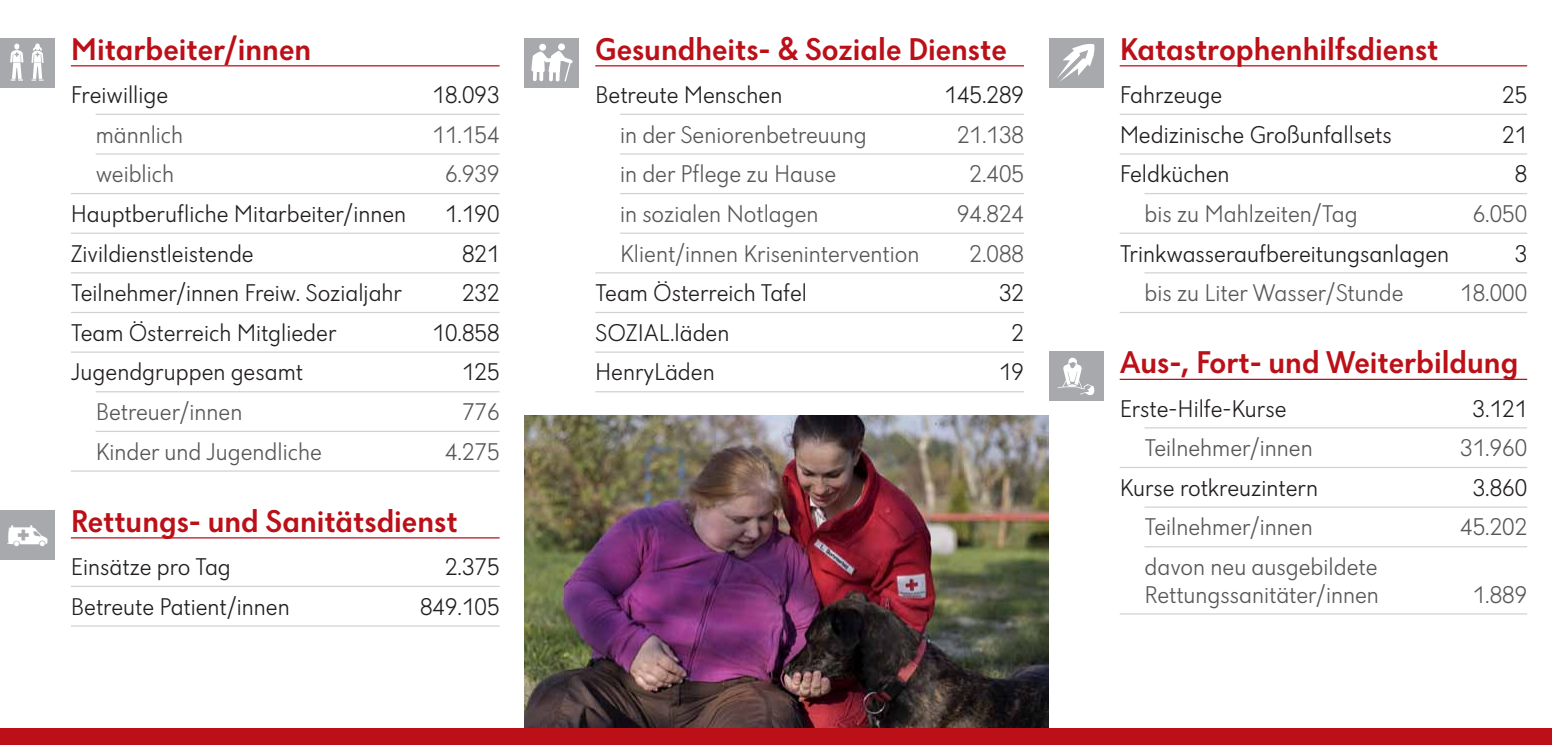
<style>
.page{position:relative;width:1552px;height:745px;background:#fff}
.page>*{position:absolute;margin:0;border:0;box-sizing:border-box;transform-origin:0 0}
.t1{font:50.5px "Dunant Signs";color:#fff}
.t2{font:33px "Dunant Signs";color:#fff}
.t3{font:500 32.5px "Dunant";color:#bb1018}
.t4{font:300 25px "Dunant";color:#231f20}
.t5{font:300 25px/27.5px "Dunant";color:#57585a}
</style>
<div class="page">
<img style="left:524px;top:415px;width:525px;height:313px">
<div style="left:0;top:728px;width:1552px;height:16px;background:#bb1018"></div>
<hr style="left:595px;top:65px;width:429px;height:1px;background:#bb1018">
<hr style="left:620px;top:114px;width:404px;height:1px;background:#d1d2d4">
<hr style="left:620px;top:153px;width:404px;height:1px;background:#d1d2d4">
<hr style="left:620px;top:193px;width:404px;height:1px;background:#d1d2d4">
<hr style="left:620px;top:232px;width:404px;height:2px;background:#d1d2d4">
<hr style="left:595px;top:272px;width:429px;height:1px;background:#d1d2d4">
<hr style="left:595px;top:312px;width:429px;height:1px;background:#d1d2d4">
<hr style="left:595px;top:351px;width:429px;height:1px;background:#d1d2d4">
<hr style="left:595px;top:391px;width:429px;height:1px;background:#d1d2d4">
<hr style="left:71px;top:65px;width:429px;height:1px;background:#bb1018">
<hr style="left:96px;top:114px;width:404px;height:1px;background:#d1d2d4">
<hr style="left:96px;top:153px;width:404px;height:1px;background:#d1d2d4">
<hr style="left:71px;top:193px;width:429px;height:1px;background:#d1d2d4">
<hr style="left:71px;top:232px;width:429px;height:2px;background:#d1d2d4">
<hr style="left:71px;top:272px;width:429px;height:1px;background:#d1d2d4">
<hr style="left:71px;top:312px;width:429px;height:1px;background:#d1d2d4">
<hr style="left:71px;top:351px;width:429px;height:1px;background:#d1d2d4">
<hr style="left:96px;top:391px;width:404px;height:1px;background:#d1d2d4">
<hr style="left:96px;top:430px;width:404px;height:2px;background:#d1d2d4">
<hr style="left:71px;top:470px;width:429px;height:1px;background:#d1d2d4">
<hr style="left:71px;top:537px;width:429px;height:1px;background:#bb1018">
<hr style="left:71px;top:585px;width:429px;height:1px;background:#d1d2d4">
<hr style="left:71px;top:625px;width:429px;height:1px;background:#d1d2d4">
<hr style="left:1120px;top:65px;width:407px;height:1px;background:#bb1018">
<hr style="left:1120px;top:114px;width:407px;height:1px;background:#d1d2d4">
<hr style="left:1120px;top:153px;width:407px;height:1px;background:#d1d2d4">
<hr style="left:1144px;top:193px;width:383px;height:1px;background:#d1d2d4">
<hr style="left:1120px;top:232px;width:407px;height:2px;background:#d1d2d4">
<hr style="left:1144px;top:272px;width:383px;height:1px;background:#d1d2d4">
<hr style="left:1120px;top:312px;width:407px;height:1px;background:#d1d2d4">
<hr style="left:1120px;top:378px;width:407px;height:2px;background:#bb1018">
<hr style="left:1144px;top:427px;width:383px;height:1px;background:#d1d2d4">
<hr style="left:1120px;top:466px;width:407px;height:2px;background:#d1d2d4">
<hr style="left:1144px;top:506px;width:383px;height:1px;background:#d1d2d4">
<hr style="left:1144px;top:545px;width:383px;height:2px;background:#d1d2d4">
<hr style="left:1120px;top:613px;width:407px;height:1px;background:#d1d2d4">
<div style="left:0;top:38px;width:54px;height:50px;background:#a8a9ad"></div>
<div style="left:1049px;top:351px;width:54px;height:50px;background:#a8a9ad"></div>
<div style="left:0;top:510px;width:54px;height:49px;background:#a8a9ad"></div>
<div style="left:524px;top:38px;width:55px;height:50px;background:#a8a9ad"></div>
<div style="left:539px;top:44px;width:7px;height:7px;background:#fff;border-radius:50%"></div>
<div style="left:558px;top:43px;width:7px;height:7px;background:#fff;border-radius:50%"></div>
<svg style="left:531px;top:51px;width:42px;height:31px"></svg>
<div style="left:1049px;top:38px;width:54px;height:50px;background:#a8a9ad"></div>
<svg style="left:1057px;top:44px;width:38px;height:37px"></svg>
<h1 class="t1" style="left:5px;top:43px;width:46px">kl</h1>
<h2 class="t2" style="left:5px;top:521px;width:47px">e</h2>
<h3 class="t3" style="left:71px;top:31px;width:242px">Mitarbeiter/innen</h3>
<p class="t4" style="left:71px;top:81px;width:99px">Freiwillige</p>
<p class="t4" style="left:433px;top:81px;width:69px">18.093</p>
<p class="t5" style="left:96px;top:121px;width:89px">männlich</p>
<p class="t5" style="left:433px;top:121px;width:69px">11.154</p>
<p class="t5" style="left:96px;top:160px;width:80px">weiblich</p>
<p class="t5" style="left:445px;top:160px;width:56px">6.939</p>
<p class="t4" style="left:71px;top:200px;width:337px">Hauptberufliche Mitarbeiter/innen</p>
<p class="t4" style="left:445px;top:200px;width:56px">1.190</p>
<p class="t4" style="left:71px;top:239px;width:184px">Zivildienstleistende</p>
<p class="t4" style="left:462px;top:239px;width:39px">821</p>
<p class="t4" style="left:71px;top:279px;width:333px">Teilnehmer/innen Freiw. Sozialjahr</p>
<p class="t4" style="left:462px;top:279px;width:39px">232</p>
<p class="t4" style="left:71px;top:319px;width:267px">Team Österreich Mitglieder</p>
<p class="t4" style="left:433px;top:319px;width:69px">10.858</p>
<p class="t4" style="left:71px;top:358px;width:234px">Jugendgruppen gesamt</p>
<p class="t4" style="left:462px;top:358px;width:39px">125</p>
<p class="t5" style="left:96px;top:398px;width:148px">Betreuer/innen</p>
<p class="t5" style="left:462px;top:398px;width:39px">776</p>
<p class="t5" style="left:96px;top:437px;width:228px">Kinder und Jugendliche</p>
<p class="t5" style="left:445px;top:437px;width:56px">4.275</p>
<h3 class="t3" style="left:71px;top:502px;width:388px">Rettungs- und Sanitätsdienst</h3>
<p class="t4" style="left:71px;top:553px;width:162px">Einsätze pro Tag</p>
<p class="t4" style="left:445px;top:553px;width:56px">2.375</p>
<p class="t4" style="left:71px;top:592px;width:220px">Betreute Patient/innen</p>
<p class="t4" style="left:420px;top:592px;width:81px">849.105</p>
<h3 class="t3" style="left:595px;top:31px;width:413px">Gesundheits- &amp; Soziale Dienste</h3>
<p class="t4" style="left:595px;top:81px;width:189px">Betreute Menschen</p>
<p class="t4" style="left:945px;top:81px;width:81px">145.289</p>
<p class="t5" style="left:620px;top:121px;width:248px">in der Seniorenbetreuung</p>
<p class="t5" style="left:957px;top:121px;width:69px">21.138</p>
<p class="t5" style="left:620px;top:160px;width:218px">in der Pflege zu Hause</p>
<p class="t5" style="left:970px;top:160px;width:56px">2.405</p>
<p class="t5" style="left:620px;top:200px;width:200px">in sozialen Notlagen</p>
<p class="t5" style="left:957px;top:200px;width:69px">94.824</p>
<p class="t5" style="left:620px;top:239px;width:301px">Klient/innen Krisenintervention</p>
<p class="t5" style="left:970px;top:239px;width:56px">2.088</p>
<p class="t4" style="left:595px;top:279px;width:213px">Team Österreich Tafel</p>
<p class="t4" style="left:999px;top:279px;width:26px">32</p>
<p class="t4" style="left:595px;top:319px;width:136px">SOZIAL.läden</p>
<p class="t4" style="left:1012px;top:319px;width:14px">2</p>
<p class="t4" style="left:595px;top:358px;width:121px">HenryLäden</p>
<p class="t4" style="left:999px;top:358px;width:26px">19</p>
<h1 class="t1" style="left:1055px;top:356px;width:43px">m</h1>
<h3 class="t3" style="left:1120px;top:31px;width:320px">Katastrophenhilfsdienst</h3>
<p class="t4" style="left:1120px;top:81px;width:104px">Fahrzeuge</p>
<p class="t4" style="left:1502px;top:81px;width:26px">25</p>
<p class="t4" style="left:1120px;top:121px;width:274px">Medizinische Großunfallsets</p>
<p class="t4" style="left:1502px;top:121px;width:26px">21</p>
<p class="t4" style="left:1120px;top:160px;width:111px">Feldküchen</p>
<p class="t4" style="left:1515px;top:160px;width:14px">8</p>
<p class="t5" style="left:1144px;top:200px;width:215px">bis zu Mahlzeiten/Tag</p>
<p class="t5" style="left:1473px;top:200px;width:56px">6.050</p>
<p class="t4" style="left:1120px;top:239px;width:331px">Trinkwasseraufbereitungsanlagen</p>
<p class="t4" style="left:1515px;top:239px;width:14px">3</p>
<p class="t5" style="left:1145px;top:279px;width:261px">bis zu Liter Wasser/Stunde</p>
<p class="t5" style="left:1460px;top:279px;width:69px">18.000</p>
<h3 class="t3" style="left:1120px;top:344px;width:400px">Aus-, Fort- und Weiterbildung</h3>
<p class="t4" style="left:1120px;top:394px;width:168px">Erste-Hilfe-Kurse</p>
<p class="t4" style="left:1473px;top:394px;width:56px">3.121</p>
<p class="t5" style="left:1144px;top:434px;width:170px">Teilnehmer/innen</p>
<p class="t5" style="left:1460px;top:434px;width:69px">31.960</p>
<p class="t4" style="left:1120px;top:473px;width:200px">Kurse rotkreuzintern</p>
<p class="t4" style="left:1473px;top:473px;width:56px">3.860</p>
<p class="t5" style="left:1145px;top:513px;width:170px">Teilnehmer/innen</p>
<p class="t5" style="left:1460px;top:513px;width:69px">45.202</p>
<p class="t5" style="left:1145px;top:552px;width:236px">davon neu ausgebildete<br>Rettungssanitäter/innen</p>
<p class="t5" style="left:1473px;top:580px;width:56px">1.889</p>
</div>
